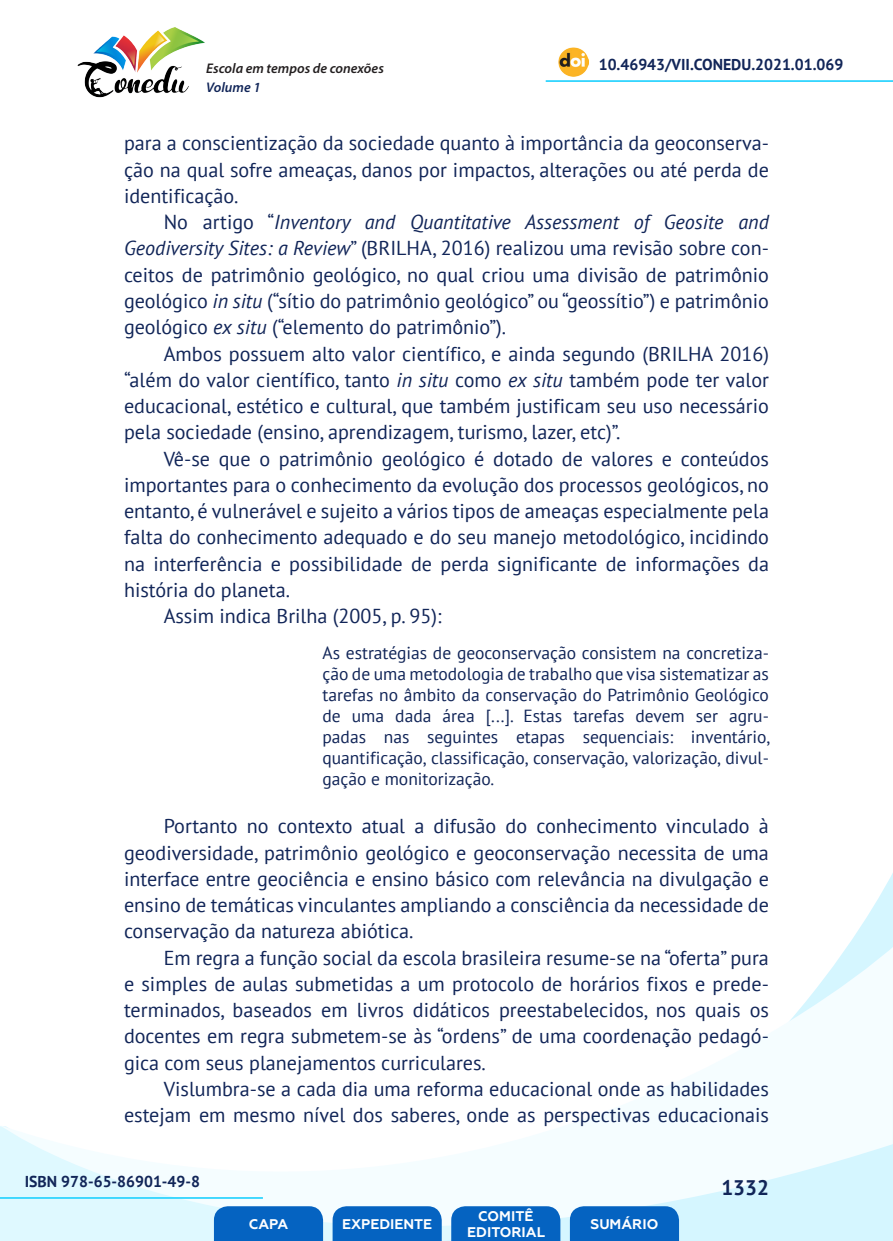
<style>
.page{position:relative;width:893px;height:1241px;background:#fff}
.page>*{position:absolute;margin:0;border:0;box-sizing:border-box;transform-origin:0 0}
.t1{font:700 21px "PT Sans";color:#112558}
._8_CORPO{font:20.12px/26.2px "PT Sans";color:#112558;text-align:justify}
._12_CITACAO{font:17.5px/21px "PT Sans";color:#112558;text-align:justify}
.t2{font:700 15.75px "PT Sans";color:#112558}
.t3{font:700 14px/16.8px "Geometria";color:#fff;text-align:center}
.t4{font:italic 600 14px "Myriad Pro";color:#231f20}
.t5{font:italic 600 14px "Myriad Pro";color:#112558}
.s1{font-style:italic}
</style>
<div class="page">
<svg style="left:848px;top:873px;width:45px;height:73px"></svg>
<svg style="left:0;top:946px;width:893px;height:294px"></svg>
<hr style="left:0;top:1196px;width:263px;height:2px;background:#2dd4fe">
<hr style="left:546px;top:80px;width:347px;height:2px;background:#2dd4fe">
<img style="left:559px;top:47px;width:30px;height:30px">
<img style="left:77px;top:27px;width:128px;height:71px">
<svg style="left:214px;top:1205px;width:109px;height:35px;background:#126bc4"></svg>
<svg style="left:333px;top:1205px;width:109px;height:35px;background:#126bc4"></svg>
<svg style="left:451px;top:1205px;width:109px;height:35px;background:#126bc4"></svg>
<svg style="left:570px;top:1205px;width:109px;height:35px;background:#116bc4"></svg>
<p class="t4" style="left:206px;top:59px;width:179px">Escola em tempos de conexões</p>
<p class="t2" style="left:599px;top:54px;width:246px">10.46943/VII.CONEDU.2021.01.069</p>
<p class="t5" style="left:206px;top:78px;width:56px">Volume 1</p>
<p class="_8_CORPO" style="left:124px;top:130px;width:646px">para a conscientização da sociedade quanto à importância da geoconserva&shy;ção na qual sofre ameaças, danos por impactos, alterações ou até perda de identificação.</p>
<p class="_8_CORPO" style="left:124px;top:208px;width:646px;text-indent:40px">No artigo “<span class="s1">Inventory and Quantitative Assessment of Geosite and Geodiversity Sites: a Review</span>” (BRILHA, 2016) realizou uma revisão sobre con&shy;ceitos de patrimônio geológico, no qual criou uma divisão de patrimônio geológico <span class="s1">in situ</span> (“sítio do patrimônio geológico” ou “geossítio”) e patrimônio geológico <span class="s1">ex situ</span> (“elemento do patrimônio”).</p>
<p class="_8_CORPO" style="left:124px;top:340px;width:646px;text-indent:40px">Ambos possuem alto valor científico, e ainda segundo (BRILHA 2016) “além do valor científico, tanto <span class="s1">in situ</span> como <span class="s1">ex situ</span> também pode ter valor educacional, estético e cultural, que também justificam seu uso necessário pela sociedade (ensino, aprendizagem, turismo, lazer, etc)”.</p>
<p class="_8_CORPO" style="left:124px;top:445px;width:646px;text-indent:40px">Vê-se que o patrimônio geológico é dotado de valores e conteúdos importantes para o conhecimento da evolução dos processos geológicos, no entanto, é vulnerável e sujeito a vários tipos de ameaças especialmente pela falta do conhecimento adequado e do seu manejo metodológico, incidindo na interferência e possibilidade de perda significante de informações da história do planeta.</p>
<p class="_8_CORPO" style="left:164px;top:602px;width:279px">Assim indica Brilha (2005, p. 95):</p>
<p class="_12_CITACAO" style="left:322px;top:642px;width:449px">As estratégias de geoconservação consistem na concretiza&shy;ção de uma metodologia de trabalho que visa sistematizar as tarefas no âmbito da conservação do Patrimônio Geológico de uma dada área [...]. Estas tarefas devem ser agru&shy;padas nas seguintes etapas sequenciais: inventário, quantificação, classificação, conservação, valorização, divul&shy;gação e monitorização.</p>
<p class="_8_CORPO" style="left:124px;top:812px;width:646px;text-indent:40px">Portanto no contexto atual a difusão do conhecimento vinculado à geodiversidade, patrimônio geológico e geoconservação necessita de uma interface entre geociência e ensino básico com relevância na divulgação e ensino de temáticas vinculantes ampliando a consciência da necessidade de conservação da natureza abiótica.</p>
<p class="_8_CORPO" style="left:124px;top:943px;width:646px;text-indent:40px">Em regra a função social da escola brasileira resume-se na “oferta” pura e simples de aulas submetidas a um protocolo de horários fixos e prede&shy;terminados, baseados em livros didáticos preestabelecidos, nos quais os docentes em regra submetem-se às “ordens” de uma coordenação pedagó&shy;gica com seus planejamentos curriculares.</p>
<p class="_8_CORPO" style="left:124px;top:1075px;width:646px;text-align:right">Vislumbra-se a cada dia uma reforma educacional onde as habilidades estejam em mesmo nível dos saberes, onde as perspectivas educacionais</p>
<p class="t2" style="left:25px;top:1170px;width:177px">ISBN 978-65-86901-49-8</p>
<p class="t3" style="left:249px;top:1215px;width:41px">CAPA</p>
<p class="t3" style="left:342px;top:1215px;width:92px">EXPEDIENTE</p>
<p class="t3" style="left:467px;top:1207px;width:79px">COMITÊ<br>EDITORIAL</p>
<p class="t3" style="left:590px;top:1215px;width:69px">SUMÁRIO</p>
<p class="t1" style="left:721px;top:1173px;width:49px">1332</p>
</div>
